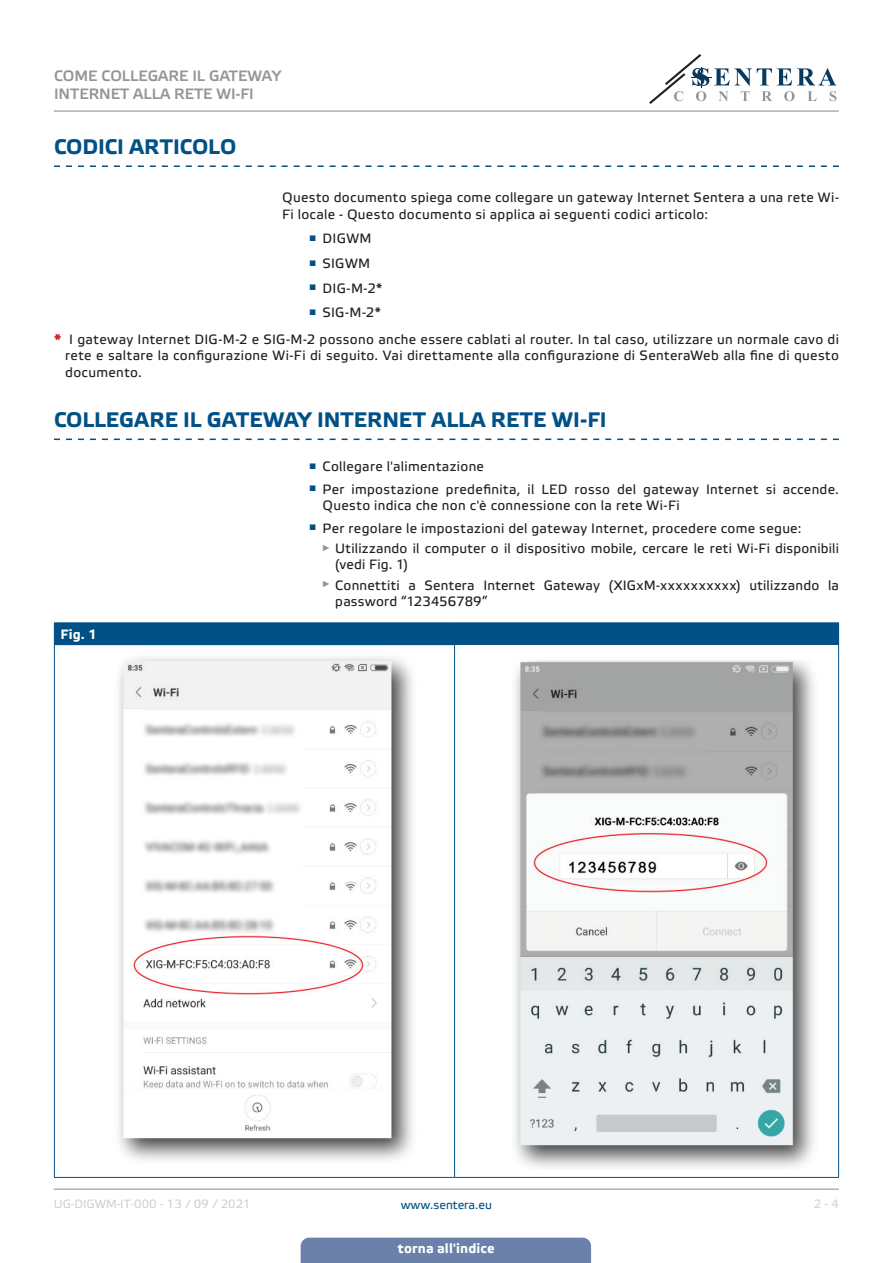
<style>
.page{position:relative;width:893px;height:1263px;background:#fff}
.page>*{position:absolute;margin:0;border:0;box-sizing:border-box;transform-origin:0 0}
.t1{font:700 21px "Etelka Text Pro";letter-spacing:.005em;color:#015186}
.t2{font:15px/18px "Etelka Medium Pro";color:#939598}
.t3{font:13.5px/16.2px "Etelka Text Pro";letter-spacing:.025em;color:#231f20}
.t4{font:700 13.5px "Etelka Text Pro";letter-spacing:.01em;color:#fff}
.t5{font:12px "Etelka Text Pro";color:#d1d2d4}
.t6{font:12px "Etelka Text Pro";color:#015186}
.s1{font-weight:700;color:#d1232a}
</style>
<div class="page">
<hr style="left:54px;top:111px;width:785px;height:1px;background:#939598">
<hr style="left:54px;top:1188px;width:785px;height:2px;background:#939598">
<svg style="left:649px;top:54px;width:187px;height:50px"></svg>
<div style="left:301px;top:1237px;width:290px;height:26px;background:#6c81aa"></div>
<svg style="left:54px;top:165px;width:785px;height:2px"></svg>
<svg style="left:54px;top:439px;width:785px;height:1px"></svg>
<div style="left:54px;top:623px;width:785px;height:21px;background:#015186"></div>
<hr style="left:55px;top:644px;width:400px;height:1px;background:#015186">
<hr style="left:454px;top:645px;width:1px;height:532px;background:#015186">
<hr style="left:54px;top:622px;width:401px;height:1px;background:#015186">
<hr style="left:455px;top:622px;width:384px;height:1px;background:#015186">
<hr style="left:54px;top:644px;width:1px;height:533px;background:#015186">
<hr style="left:54px;top:1177px;width:401px;height:1px;background:#015186">
<hr style="left:838px;top:644px;width:1px;height:533px;background:#015186">
<hr style="left:455px;top:1177px;width:384px;height:1px;background:#015186">
<img style="left:118px;top:657px;width:295px;height:504px">
<img style="left:514px;top:660px;width:301px;height:508px">
<p class="t2" style="left:54px;top:67px;width:229px">COME COLLEGARE IL GATEWAY<br>INTERNET ALLA RETE WI-FI</p>
<h1 class="t1" style="left:54px;top:135px;width:184px">CODICI ARTICOLO</h1>
<p class="t3" style="left:282px;top:190px;width:558px">Questo documento spiega come collegare un gateway Internet Sentera a una rete Wi-<br>Fi locale - Questo documento si applica ai seguenti codici articolo:</p>
<p class="t3" style="left:309px;top:231px;width:64px"><sup>■</sup> DIGWM</p>
<p class="t3" style="left:309px;top:256px;width:63px"><sup>■</sup> SIGWM</p>
<p class="t3" style="left:309px;top:281px;width:75px"><sup>■</sup> DIG-M-2*</p>
<p class="t3" style="left:54px;top:300px;width:786px;line-height:26.8px;text-indent:255px"><sup>■</sup> SIG-M-2*<br><span class="s1">*</span> I gateway Internet DIG-M-2 e SIG-M-2 possono anche essere cablati al router. In tal caso, utilizzare un normale cavo di</p>
<p class="t3" style="left:65px;top:348px;width:775px">rete e saltare la configurazione Wi-Fi di seguito. Vai direttamente alla configurazione di SenteraWeb alla fine di questo documento.</p>
<h1 class="t1" style="left:54px;top:408px;width:554px">COLLEGARE IL GATEWAY INTERNET ALLA RETE WI-FI</h1>
<p class="t3" style="left:309px;top:459px;width:176px"><sup>■</sup> Collegare l'alimentazione</p>
<p class="t3" style="left:323px;top:482px;width:518px;text-indent:-13px"><sup>■</sup> Per impostazione predefinita, il LED rosso del gateway Internet si accende.<br>Questo indica che non c'è connessione con la rete Wi-Fi</p>
<p class="t3" style="left:322px;top:518px;width:518px;line-height:20.4px;text-indent:-13px"><sup>■</sup> Per regolare le impostazioni del gateway Internet, procedere come segue:<br><sup>►</sup> Utilizzando il computer o il dispositivo mobile, cercare le reti Wi-Fi disponibili</p>
<p class="t3" style="left:322px;top:555px;width:518px;line-height:20.4px;text-indent:13px">(vedi Fig. 1)<br><sup>►</sup> Connettiti a Sentera Internet Gateway (XIGxM-xxxxxxxxxx) utilizzando la</p>
<p class="t3" style="left:335px;top:594px;width:154px">password “123456789”</p>
<p class="t4" style="left:60px;top:626px;width:38px">Fig. 1</p>
<p class="t5" style="left:54px;top:1197px;width:198px">UG-DIGWM-IT-000 - 13 / 09 / 2021</p>
<p class="t6" style="left:401px;top:1198px;width:93px">www.sentera.eu</p>
<p class="t5" style="left:814px;top:1197px;width:27px">2 - 4</p>
<p class="t4" style="left:398px;top:1240px;width:98px">torna all'indice</p>
</div>
